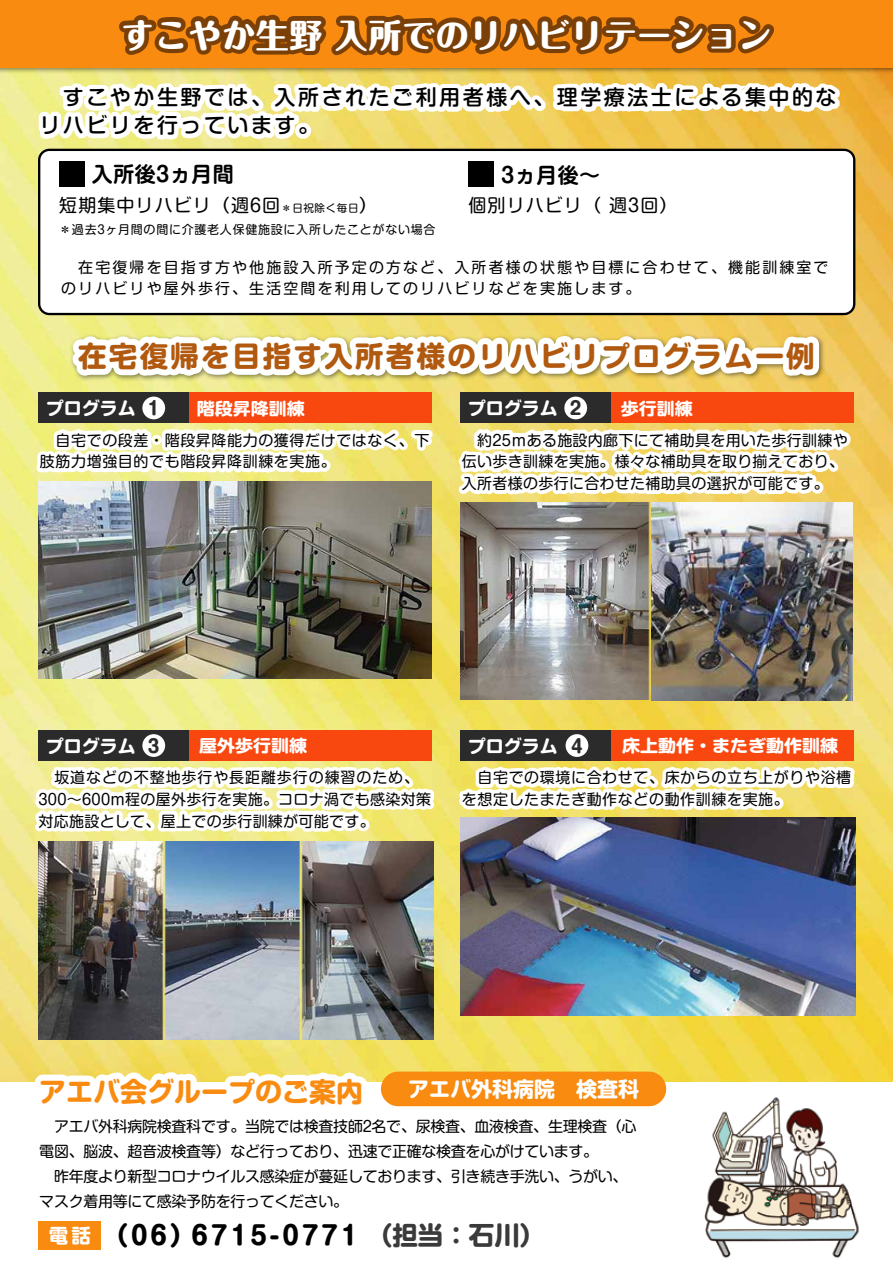
<style>
.page{position:relative;width:893px;height:1263px;background:#fff}
.page>*{position:absolute;margin:0;border:0;box-sizing:border-box;transform-origin:0 0}
.t1{font:800 33px "Maru Fo Pro";letter-spacing:.02em;color:#fff}
.t2{font:700 28.5px "Shin M Go Pro";letter-spacing:.08em;color:#b1590f}
.t3{font:700 27px "Shin M Go Pro";color:#f98b10}
.t4{font:700 25.5px "Shin M Go Pro";letter-spacing:.12em;color:#000}
.t5{font:500 21px/27.8px "Shin M Go Pro";letter-spacing:.12em;color:#000}
.t6{font:700 21px "Shin M Go Pro De";letter-spacing:.02em;color:#000}
.t7{font:700 21px "Shin M Go Pro";color:#fff}
.t8{font:700 19.5px "Shin M Go Pro";color:#fff}
.t9{font:18px "Shin M Go Pro";letter-spacing:.06em;color:#000}
.t10{font:700 18px "Shin M Go Pro";color:#fff}
.t11{font:700 16.8px "Shin M Go Pro";color:#fff;scale:1.07 1}
.t12{font:15px/21.8px "Shin M Go Pro";letter-spacing:.02em;color:#000}
.t13{font:15px/24.8px "Shin M Go Pro";letter-spacing:-.02em;color:#000}
.t14{font:15px/21.8px "Shin M Go Pro";letter-spacing:.04em;color:#000}
.t15{font:15px/21.8px "Shin M Go Pro";letter-spacing:.14em;color:#000}
.t16{font:12px "Shin M Go Pro";letter-spacing:.06em;color:#000}
.s1{font-size:10.5px}
.s2{color:#2b2b2b}
.s3{color:#3a3a3a}
</style>
<div class="page">
<img style="left:0;top:75px;width:893px;height:1007px">
<div style="left:0;top:0;width:893px;height:68px;background:#f98b10"></div>
<img style="left:704px;top:1078px;width:189px;height:181px">
<img style="left:26px;top:14px;width:832px;height:1141px">
<div style="left:381px;top:1071px;width:285px;height:35px;background:#f98b10;border-radius:17px"></div>
<div style="left:39px;top:1221px;width:62px;height:28px;background:#f98b10"></div>
<h1 class="t1" style="left:121px;top:9px;width:652px">すこやか生野 入所でのリハビリテーション</h1>
<h3 class="t5" style="left:39px;top:81px;width:799px">　すこやか生野では、入所されたご利用者様へ、理学療法士による集中的なリハビリを行っています。</h3>
<h3 class="t6" style="left:92px;top:157px;width:143px">入所後3ヵ月間</h3>
<p class="t9" style="left:59px;top:190px;width:319px">短期集中リハビリ（週6回<span class="s1">＊日祝除く毎日</span>）</p>
<p class="t16" style="left:59px;top:220px;width:378px">＊過去3ヶ月間の間に介護老人保健施設に入所したことがない場合</p>
<h3 class="t6" style="left:501px;top:158px;width:100px">3ヵ月後～</h3>
<p class="t9" style="left:469px;top:190px;width:210px">個別リハビリ（ 週3回）</p>
<p class="t15" style="left:61px;top:254px;width:769px">　在宅復帰を目指す方や他施設入所予定の方など、入所者様の状態や目標に合わせて、機能訓練室でのリハビリや屋外歩行、生活空間を利用してのリハビリなどを実施します。</p>
<h2 class="t2" style="left:78px;top:333px;width:738px">在宅復帰を目指す入所者様のリハビリプログラム一例</h2>
<p class="t10" style="left:46px;top:393px;width:115px">プログラム <span class="s2">1</span></p>
<p class="t11" style="left:197px;top:395px;width:102px">階段昇降訓練</p>
<p class="t14" style="left:40px;top:427px;width:391px">　自宅での段差・階段昇降能力の獲得だけではなく、下肢筋力増強目的でも階段昇降訓練を実施。</p>
<p class="t10" style="left:468px;top:393px;width:115px">プログラム <span class="s2">2</span></p>
<p class="t11" style="left:621px;top:395px;width:69px">歩行訓練</p>
<p class="t12" style="left:462px;top:427px;width:387px">　約25ｍある施設内廊下にて補助具を用いた歩行訓練や伝い歩き訓練を実施。様々な補助具を取り揃えており、入所者様の歩行に合わせた補助具の選択が可能です。</p>
<p class="t10" style="left:46px;top:731px;width:115px">プログラム <span class="s2">3</span></p>
<p class="t11" style="left:199px;top:732px;width:102px">屋外歩行訓練</p>
<p class="t12" style="left:38px;top:765px;width:394px">　坂道などの不整地歩行や長距離歩行の練習のため、<br>300～600m程の屋外歩行を実施。コロナ渦でも感染対策対応施設として、屋上での歩行訓練が可能です。</p>
<p class="t10" style="left:468px;top:731px;width:116px">プログラム <span class="s2">4</span></p>
<p class="t11" style="left:622px;top:732px;width:203px">床上動作・またぎ動作訓練</p>
<p class="t14" style="left:462px;top:765px;width:391px">　自宅での環境に合わせて、床からの立ち上がりや浴槽を想定したまたぎ動作などの動作訓練を実施。</p>
<h3 class="t3" style="left:39px;top:1069px;width:326px">アエバ会グループのご案内</h3>
<h3 class="t7" style="left:408px;top:1072px;width:232px">アエバ外科病院　検査科</h3>
<p class="t13" style="left:39px;top:1112px;width:599px">　アエバ外科病院検査科です。当院では検査技師2名で、尿検査、血液検査、生理検査（心電図、脳波、超音波検査等）など行っており、迅速で正確な検査を心がけています。<br>　昨年度より新型コロナウイルス感染症が蔓延しております、引き続き手洗い、うがい、マスク着用等にて感染予防を行ってください。</p>
<h3 class="t8" style="left:49px;top:1220px;width:44px">電話</h3>
<h3 class="t4" style="left:102px;top:1215px;width:444px">（06）6715-0771 <span class="s3">（担当：石川）</span></h3>
</div>
